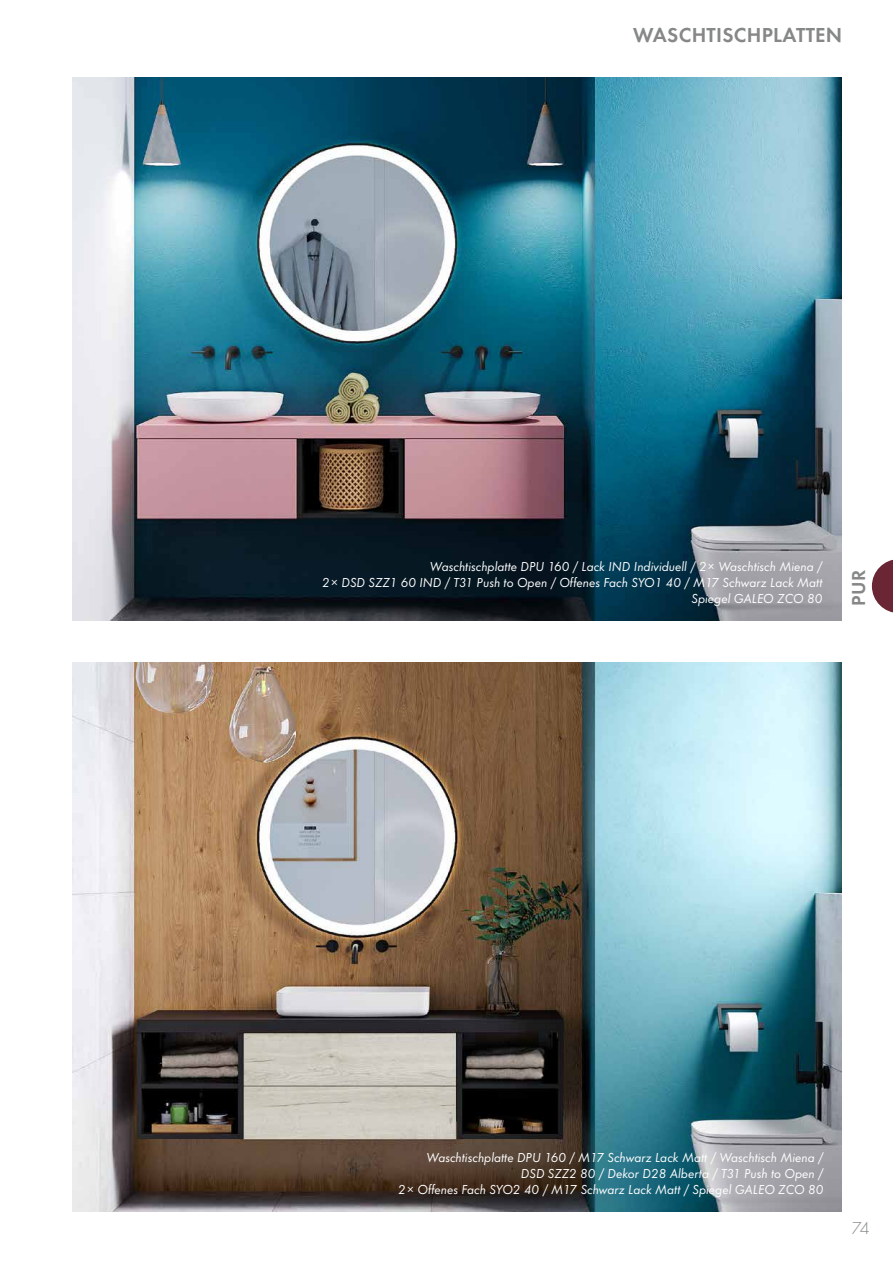
<style>
.page{position:relative;width:893px;height:1263px;background:#fff}
.page>*{position:absolute;margin:0;border:0;box-sizing:border-box;transform-origin:0 0}
.t1{font:600 21px "Futura TOT";letter-spacing:.015em;color:#868888}
.t2{font:600 19.5px "Futura TOT";color:#868888}
.t3{font:18px "Futura TOT Ligh";color:#868888}
.t4{font:13.5px/16.2px "Futura TOT Book Obli";color:#fff;text-align:right}
</style>
<div class="page">
<svg style="left:872px;top:559px;width:21px;height:54px"></svg>
<img style="left:72px;top:77px;width:770px;height:544px">
<img style="left:72px;top:662px;width:770px;height:550px">
<h1 class="t1" style="left:633px;top:23px;width:211px">WASCHTISCHPLATTEN</h1>
<p class="t4" style="left:322px;top:558px;width:502px">Waschtischplatte DPU 160 / Lack IND Individuell / 2× Waschtisch Miena /<br>2× DSD SZZ1 60 IND / T31 Push to Open / Offenes Fach SYO1 40 / M17 Schwarz Lack Matt<br>Spiegel GALEO ZCO 80</p>
<h2 class="t2" style="left:847px;top:606px;width:37px;rotate:-90deg">PUR</h2>
<p class="t4" style="left:398px;top:1149px;width:427px">Waschtischplatte DPU 160 / M17 Schwarz Lack Matt / Waschtisch Miena /<br>DSD SZZ2 80 / Dekor D28 Alberta / T31 Push to Open /<br>2× Offenes Fach SYO2 40 / M17 Schwarz Lack Matt / Spiegel GALEO ZCO 80</p>
<h3 class="t3" style="left:852px;top:1218px;width:19px">74</h3>
</div>
